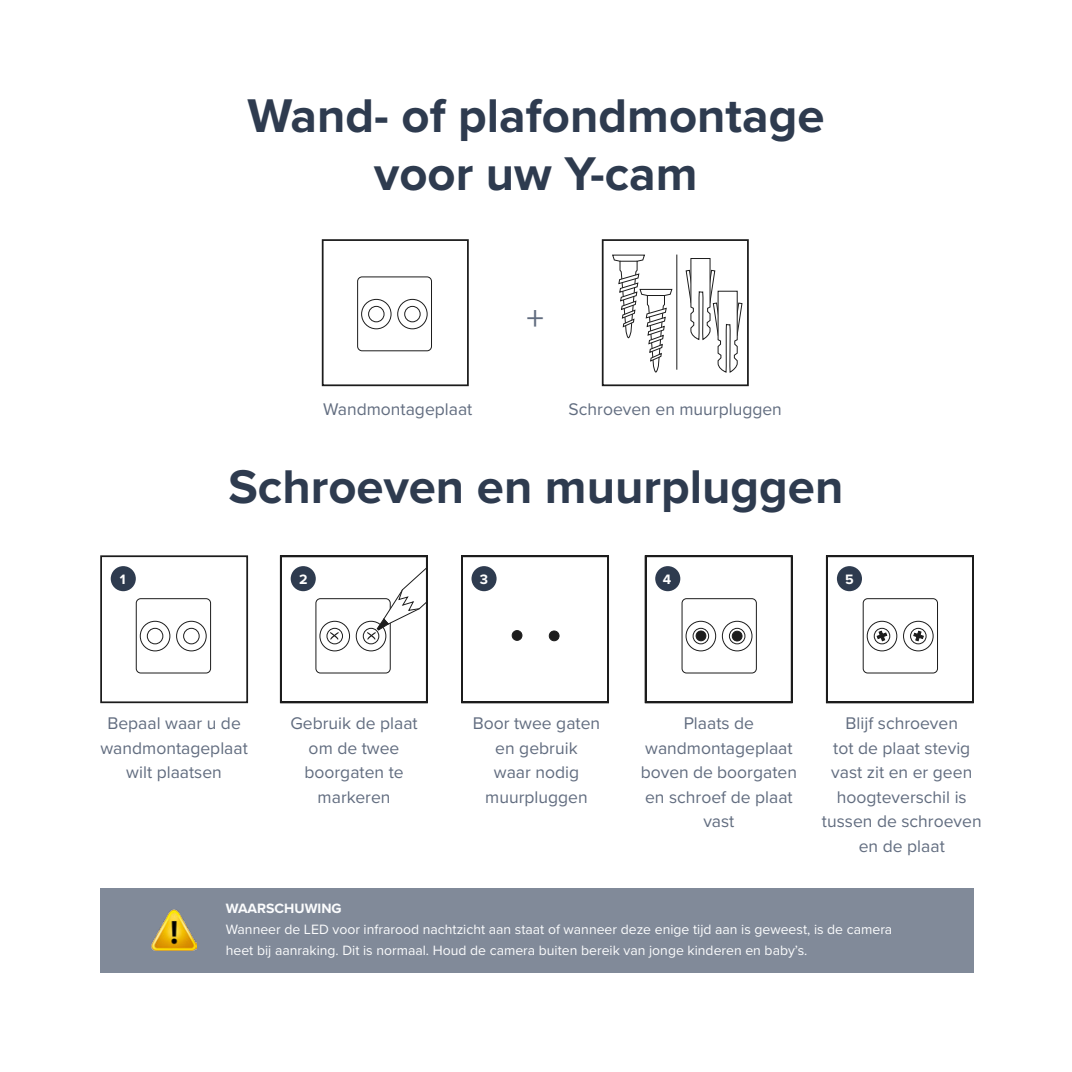
<style>
.page{position:relative;width:1072px;height:1072px;background:#fff}
.page>*{position:absolute;margin:0;border:0;box-sizing:border-box;transform-origin:0 0}
.t1{font:700 49px/58.8px "Proxima Nova";color:#2e3b4f;text-align:center}
.t2{font:35px "Proxima Nova";color:#626d80}
.t3{font:17.5px/24.5px "Proxima Nova";color:#626d80;text-align:center}
.t4{font:14px/21px "Proxima Nova";color:#fbfcfd}
.t5{font:700 14px "Proxima Nova";color:#fbfcfd}
.t6{font:700 14px "Proxima Nova";color:#fff}
</style>
<div class="page">
<svg style="left:357px;top:276px;width:75px;height:76px"></svg>
<div style="left:322px;top:239px;width:147px;height:147px;border:2px solid #1c1c1c"></div>
<div style="left:602px;top:239px;width:146px;height:147px;border:2px solid #1c1c1c"></div>
<svg style="left:611px;top:254px;width:62px;height:133px"></svg>
<svg style="left:685px;top:258px;width:58px;height:115px"></svg>
<hr style="left:676px;top:254px;width:1px;height:116px;background:#1c1c1c">
<svg style="left:135px;top:598px;width:76px;height:76px"></svg>
<div style="left:100px;top:555px;width:148px;height:148px;border:2px solid #1c1c1c"></div>
<div style="left:111px;top:566px;width:25px;height:25px;background:#2e3b4f;border-radius:50%"></div>
<svg style="left:279px;top:555px;width:149px;height:149px"></svg>
<div style="left:291px;top:566px;width:25px;height:25px;background:#2e3b4f;border-radius:50%"></div>
<svg style="left:461px;top:555px;width:148px;height:149px"></svg>
<div style="left:512px;top:630px;width:10px;height:10px;background:#1c1c1c;border-radius:50%"></div>
<div style="left:512px;top:630px;width:10px;height:11px;border:1px solid #1c1c1c;border-radius:50%"></div>
<div style="left:549px;top:631px;width:10px;height:9px;background:#1c1c1c;border-radius:50%"></div>
<div style="left:549px;top:630px;width:10px;height:11px;border:1px solid #1c1c1c;border-radius:50%"></div>
<div style="left:471px;top:566px;width:25px;height:25px;background:#2e3b4f;border-radius:50%"></div>
<svg style="left:644px;top:555px;width:149px;height:149px"></svg>
<div style="left:696px;top:631px;width:10px;height:9px;background:#1c1c1c;border-radius:50%"></div>
<div style="left:695px;top:630px;width:11px;height:11px;border:1px solid #1c1c1c;border-radius:50%"></div>
<div style="left:732px;top:631px;width:10px;height:10px;background:#1c1c1c;border-radius:50%"></div>
<div style="left:731px;top:630px;width:11px;height:11px;border:1px solid #1c1c1c;border-radius:50%"></div>
<div style="left:655px;top:566px;width:25px;height:25px;background:#2e3b4f;border-radius:50%"></div>
<svg style="left:825px;top:555px;width:149px;height:149px"></svg>
<div style="left:837px;top:566px;width:25px;height:25px;background:#2e3b4f;border-radius:50%"></div>
<div style="left:100px;top:888px;width:873px;height:84px;background:#818a99"></div>
<img style="left:151px;top:909px;width:45px;height:41px">
<h1 class="t1" style="left:247px;top:85px;width:578px">Wand- of plafondmontage voor uw Y-cam</h1>
<h2 class="t2" style="left:526px;top:292px;width:19px">+</h2>
<p class="t3" style="left:323px;top:396px;width:151px">Wandmontageplaat</p>
<p class="t3" style="left:568px;top:396px;width:215px">Schroeven en muurpluggen</p>
<h1 class="t1" style="left:228px;top:456px;width:616px">Schroeven en muurpluggen</h1>
<p class="t6" style="left:120px;top:568px;width:7px">1</p>
<p class="t6" style="left:299px;top:568px;width:10px">2</p>
<p class="t6" style="left:480px;top:568px;width:10px">3</p>
<p class="t6" style="left:662px;top:568px;width:10px">4</p>
<p class="t6" style="left:845px;top:568px;width:10px">5</p>
<p class="t3" style="left:100px;top:710px;width:149px">Bepaal waar u de wandmontageplaat wilt plaatsen</p>
<p class="t3" style="left:290px;top:710px;width:129px">Gebruik de plaat om de twee boorgaten te markeren</p>
<p class="t3" style="left:473px;top:710px;width:129px">Boor twee gaten en gebruik<br>waar nodig muurpluggen</p>
<p class="t3" style="left:640px;top:710px;width:158px">Plaats de wandmontageplaat boven de boorgaten en schroef de plaat vast</p>
<p class="t3" style="left:822px;top:710px;width:161px">Blijf schroeven<br>tot de plaat stevig vast zit en er geen hoogteverschil is tussen de schroeven en de plaat</p>
<p class="t5" style="left:226px;top:898px;width:117px">WAARSCHUWING</p>
<p class="t4" style="left:226px;top:918px;width:668px">Wanneer de LED voor infrarood nachtzicht aan staat of wanneer deze enige tijd aan is geweest, is de camera heet bij aanraking. Dit is normaal. Houd de camera buiten bereik van jonge kinderen en baby’s.</p>
</div>
